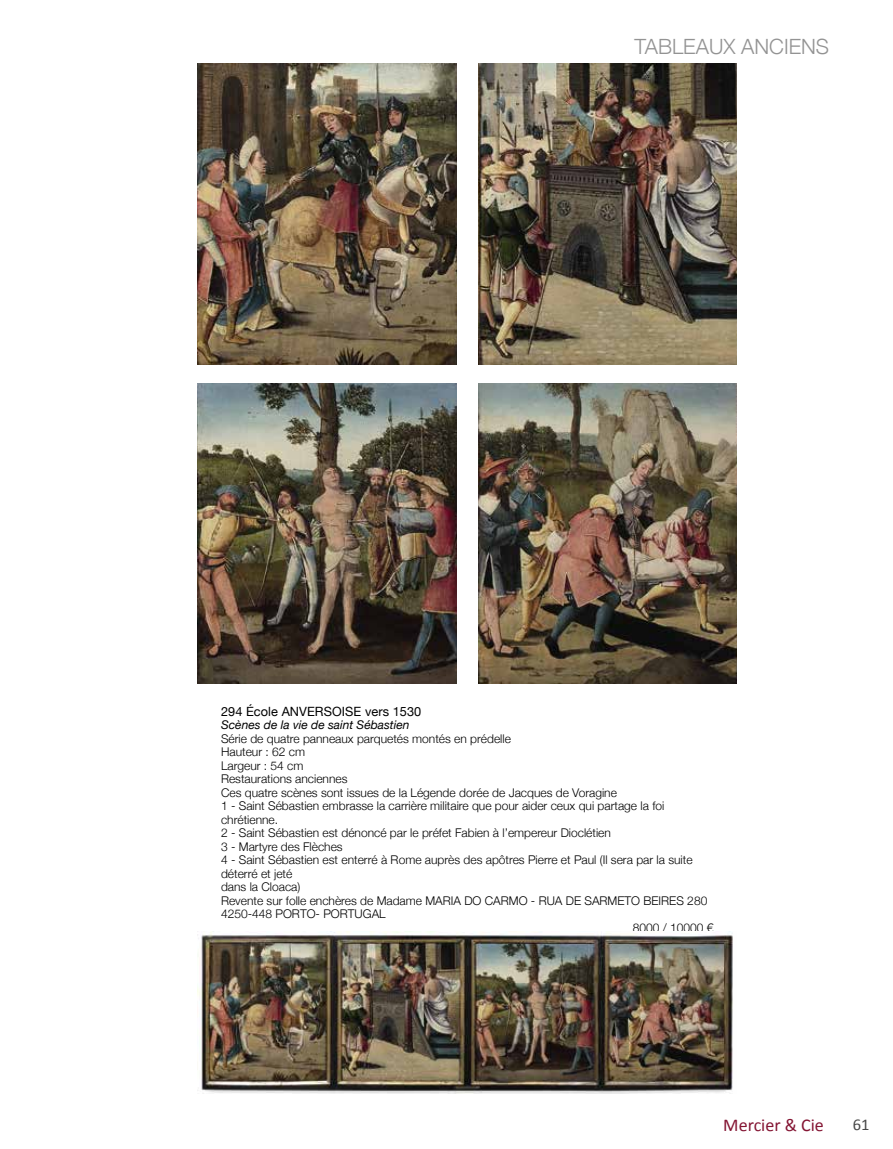
<style>
.page{position:relative;width:893px;height:1149px;background:#fff}
.page>*{position:absolute;margin:0;border:0;box-sizing:border-box;transform-origin:0 0}
.t1{font:300 21px "Helvetica Neue";color:#939393}
.t2{font:18px "Calibri";color:#841533}
.t3{font:16.5px "Calibri";color:#484848}
.t4{font:12.75px "Helvetica Neue";letter-spacing:.005em;color:#000}
.t5{font:300 12px "Helvetica Neue";color:#000}
.t6{font:italic 12px "Helvetica Neue";color:#000}
</style>
<div class="page">
<img style="left:198px;top:931px;width:535px;height:161px">
<img style="left:198px;top:64px;width:258px;height:300px">
<img style="left:478px;top:64px;width:259px;height:300px">
<img style="left:198px;top:383px;width:258px;height:300px">
<img style="left:478px;top:383px;width:259px;height:300px">
<h1 class="t1" style="left:634px;top:30px;width:196px">TABLEAUX ANCIENS</h1>
<p class="t4" style="left:221px;top:701px;width:202px">294 École ANVERSOISE vers 1530</p>
<p class="t6" style="left:221px;top:716px;width:190px">Scènes de la vie de saint Sébastien</p>
<p class="t5" style="left:221px;top:728px;width:291px">Série de quatre panneaux parquetés montés en prédelle</p>
<p class="t5" style="left:221px;top:741px;width:86px">Hauteur : 62 cm</p>
<p class="t5" style="left:221px;top:755px;width:84px">Largeur : 54 cm</p>
<p class="t5" style="left:221px;top:768px;width:128px">Restaurations anciennes</p>
<p class="t5" style="left:221px;top:782px;width:397px">Ces quatre scènes sont issues de la Légende dorée de Jacques de Voragine</p>
<p class="t5" style="left:221px;top:795px;width:445px">1 - Saint Sébastien embrasse la carrière militaire que pour aider ceux qui partage la foi</p>
<p class="t5" style="left:221px;top:809px;width:59px">chrétienne.</p>
<p class="t5" style="left:221px;top:822px;width:391px">2 - Saint Sébastien est dénoncé par le préfet Fabien à l’empereur Dioclétien</p>
<p class="t5" style="left:221px;top:836px;width:123px">3 - Martyre des Flèches</p>
<p class="t5" style="left:221px;top:849px;width:473px">4 - Saint Sébastien est enterré à Rome auprès des apôtres Pierre et Paul (Il sera par la suite</p>
<p class="t5" style="left:221px;top:863px;width:73px">déterré et jeté</p>
<p class="t5" style="left:221px;top:876px;width:81px">dans la Cloaca)</p>
<p class="t5" style="left:221px;top:890px;width:488px">Revente sur folle enchères de Madame MARIA DO CARMO - RUA DE SARMETO BEIRES 280</p>
<p class="t5" style="left:221px;top:903px;width:166px">4250-448 PORTO- PORTUGAL</p>
<p class="t5" style="left:633px;top:917px;width:82px">8000 / 10000 €</p>
<h2 class="t2" style="left:723px;top:1112px;width:102px">Mercier &amp; Cie</h2>
<h3 class="t3" style="left:853px;top:1112px;width:18px">61</h3>
</div>
